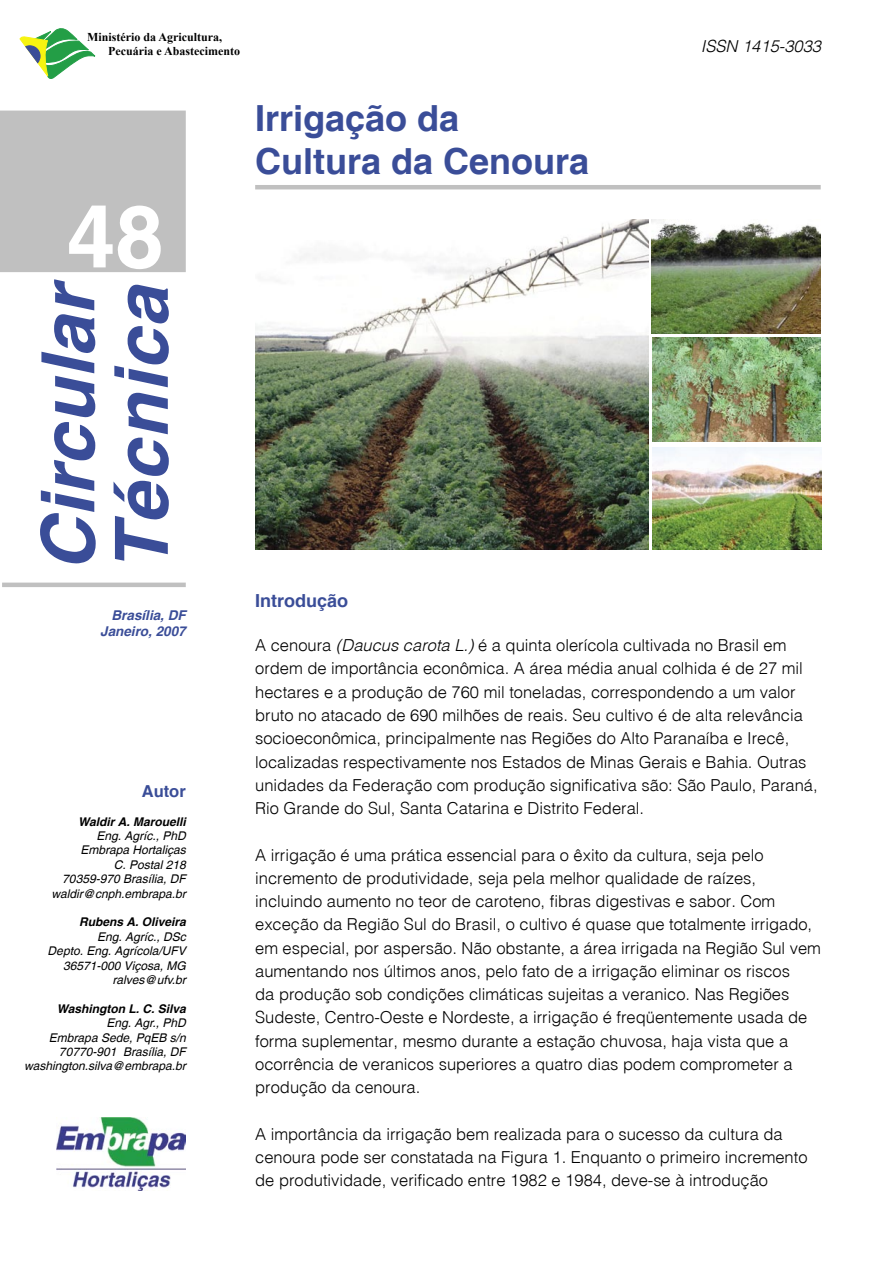
<style>
.page{position:relative;width:893px;height:1263px;background:#fff}
.page>*{position:absolute;margin:0;border:0;box-sizing:border-box;transform-origin:0 0}
.t1{font:700 87px "Switzerland";color:#fff}
.t2{font:italic 700 73.5px "Switzerland";color:#3a4d98}
._03-titulo{font:700 36px/43.2px "Helvetica";color:#3a4d98}
._02-subtítulo{font:700 18px "Switzerland";color:#3a4d98}
._01-texto{font:16.5px/23.2px "Switzerland Light Plain";color:#000}
.t3{font:italic 300 16.5px "Switzerland";color:#000}
.t4{font:700 16.5px "Switzerland";color:#3a4d98}
.t5{font:italic 700 13.5px "Switzerland";color:#3a4d98}
._04-autor{font:italic 12px "Switzerland";color:#000}
._04-autor-2{font:italic 700 12px "Switzerland";color:#000}
.t6{font:700 12px "Times New Roman";color:#000}
.s1{font-family:"Switzerland";font-weight:300;font-style:italic}
</style>
<div class="page">
<hr style="left:255px;top:185px;width:566px;height:4px;background:#c0c0c0">
<hr style="left:2px;top:583px;width:184px;height:4px;background:#c0c0c0">
<div style="left:1px;top:111px;width:184px;height:160px;background:#c0c0c0"></div>
<div style="left:0;top:111px;width:186px;height:161px;border:2px solid #c0c0c0"></div>
<svg style="left:19px;top:28px;width:77px;height:51px"></svg>
<img style="left:56px;top:1118px;width:130px;height:73px">
<img style="left:255px;top:219px;width:393px;height:331px">
<img style="left:652px;top:447px;width:169px;height:102px">
<img style="left:652px;top:219px;width:169px;height:114px">
<img style="left:653px;top:338px;width:167px;height:103px">
<p class="t6" style="left:87px;top:29px;width:136px">Ministério da Agricultura,</p>
<p class="t6" style="left:108px;top:43px;width:133px">Pecuária e Abastecimento</p>
<p class="t3" style="left:701px;top:36px;width:122px">ISSN 1415-3033</p>
<p class="t1" style="left:67px;top:184px;width:98px">48</p>
<p class="t2" style="left:25px;top:571px;width:293px;rotate:-90deg">Circular</p>
<p class="t2" style="left:99px;top:571px;width:288px;rotate:-90deg">Técnica</p>
<p class="t5" style="left:111px;top:607px;width:76px">Brasília, DF</p>
<p class="t5" style="left:100px;top:624px;width:87px">Janeiro, 2007</p>
<p class="t4" style="left:142px;top:781px;width:45px">Autor</p>
<p class="_04-autor-2" style="left:78px;top:814px;width:109px">Waldir A. Marouelli</p>
<p class="_04-autor" style="left:96px;top:828px;width:91px">Eng. Agríc., PhD</p>
<p class="_04-autor" style="left:80px;top:843px;width:107px">Embrapa Hortaliças</p>
<p class="_04-autor" style="left:114px;top:857px;width:74px">C. Postal 218</p>
<p class="_04-autor" style="left:62px;top:872px;width:125px">70359-970 Brasília, DF</p>
<p class="_04-autor" style="left:51px;top:886px;width:136px">waldir@cnph.embrapa.br</p>
<p class="_04-autor-2" style="left:79px;top:915px;width:108px">Rubens A. Oliveira</p>
<p class="_04-autor" style="left:97px;top:929px;width:90px">Eng. Agríc., DSc</p>
<p class="_04-autor" style="left:48px;top:944px;width:140px">Depto. Eng. Agrícola/UFV</p>
<p class="_04-autor" style="left:63px;top:958px;width:124px">36571-000 Viçosa, MG</p>
<p class="_04-autor" style="left:112px;top:972px;width:75px">ralves@ufv.br</p>
<p class="_04-autor-2" style="left:57px;top:1001px;width:130px">Washington L. C. Silva</p>
<p class="_04-autor" style="left:106px;top:1016px;width:81px">Eng. Agr., PhD</p>
<p class="_04-autor" style="left:49px;top:1030px;width:138px">Embrapa Sede, PqEB s/n</p>
<p class="_04-autor" style="left:59px;top:1044px;width:128px">70770-901 Brasília, DF</p>
<p class="_04-autor" style="left:24px;top:1059px;width:163px">washington.silva@embrapa.br</p>
<p class="_03-titulo" style="left:255px;top:98px;width:336px">Irrigação da<br>Cultura da Cenoura</p>
<p class="_02-subtítulo" style="left:255px;top:590px;width:95px">Introdução</p>
<p class="_01-texto" style="left:255px;top:633px;width:564px">A cenoura <span class="s1">(Daucus carota L.)</span> é a quinta olerícola cultivada no Brasil em ordem de importância econômica. A área média anual colhida é de 27 mil hectares e a produção de 760 mil toneladas, correspondendo a um valor bruto no atacado de 690 milhões de reais. Seu cultivo é de alta relevância socioeconômica, principalmente nas Regiões do Alto Paranaíba e Irecê, localizadas respectivamente nos Estados de Minas Gerais e Bahia. Outras unidades da Federação com produção significativa são: São Paulo, Paraná, Rio Grande do Sul, Santa Catarina e Distrito Federal.</p>
<p class="_01-texto" style="left:255px;top:842px;width:567px">A irrigação é uma prática essencial para o êxito da cultura, seja pelo incremento de produtividade, seja pela melhor qualidade de raízes, incluindo aumento no teor de caroteno, fibras digestivas e sabor. Com exceção da Região Sul do Brasil, o cultivo é quase que totalmente irrigado, em especial, por aspersão. Não obstante, a área irrigada na Região Sul vem aumentando nos últimos anos, pelo fato de a irrigação eliminar os riscos<br>da produção sob condições climáticas sujeitas a veranico. Nas Regiões Sudeste, Centro-Oeste e Nordeste, a irrigação é freqüentemente usada de forma suplementar, mesmo durante a estação chuvosa, haja vista que a ocorrência de veranicos superiores a quatro dias podem comprometer a produção da cenoura.</p>
<p class="_01-texto" style="left:255px;top:1121px;width:554px">A importância da irrigação bem realizada para o sucesso da cultura da cenoura pode ser constatada na Figura 1. Enquanto o primeiro incremento de produtividade, verificado entre 1982 e 1984, deve-se à introdução</p>
</div>
